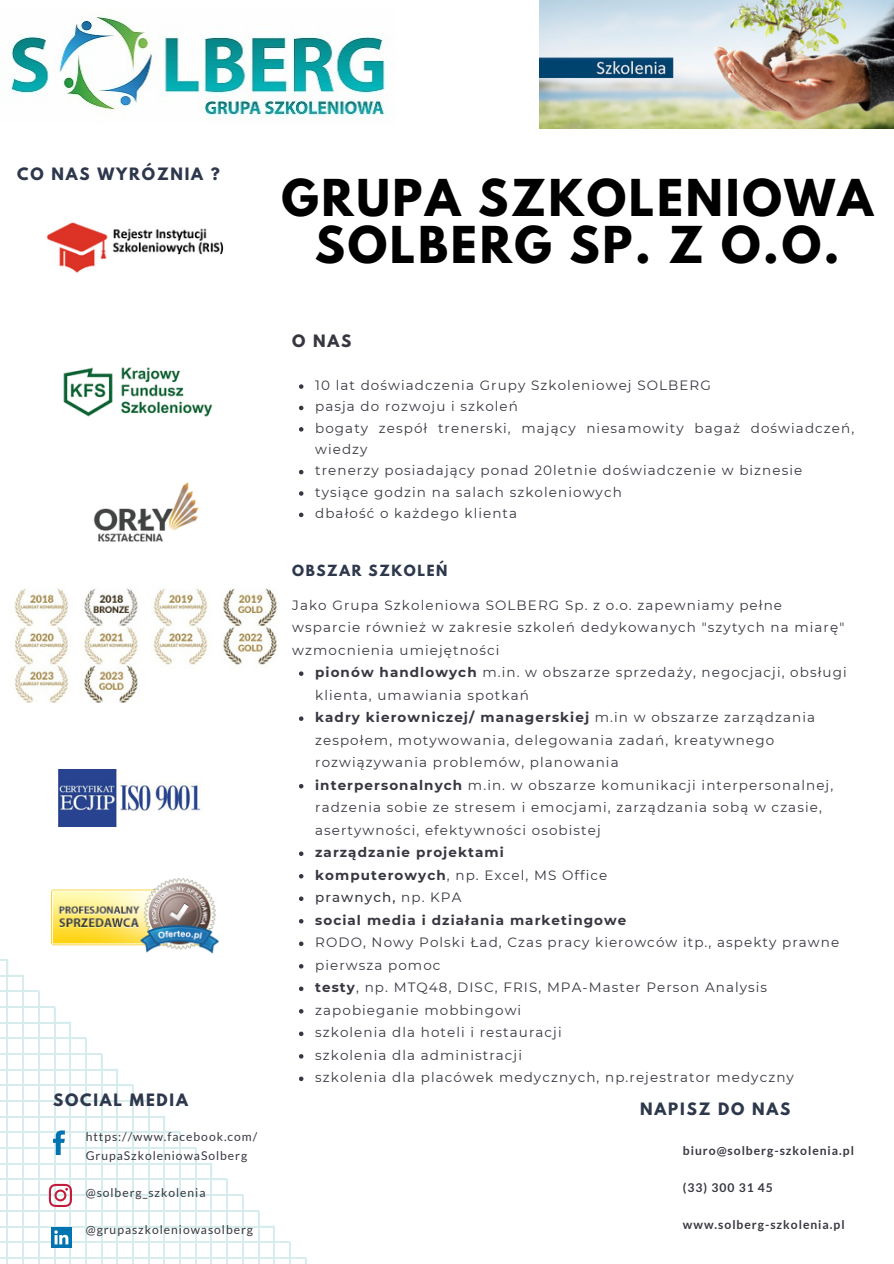
<style>
.page{position:relative;width:894px;height:1264px;background:#fff}
.page>*{position:absolute;margin:0;border:0;box-sizing:border-box;transform-origin:0 0}
.t1{font:700 45px/47.2px "League Spartan";letter-spacing:.06em;color:#000;text-align:center}
.t2{font:700 15.15px "League Spartan";letter-spacing:.12em;color:#2e384c}
.t3{font:700 15.15px "League Spartan";color:#373741}
.t4{font:700 13.65px "League Spartan";letter-spacing:.12em;color:#2e384c}
.t5{font:13.5px/22.5px "Montserrat";letter-spacing:.08em;color:#373741}
.t6{font:700 13.5px "Montserrat";letter-spacing:.08em;color:#373741}
.t7{font:500 13.5px "Montserrat";letter-spacing:.08em;color:#373741}
.t8{font:12.15px/18.6px "Lato";letter-spacing:.08em;color:#373741}
.t9{font:700 12.15px "Lato";letter-spacing:.08em;color:#373741}
.s1{font-weight:700}
.s2{font-weight:400}
</style>
<div class="page">
<img style="left:9px;top:16px;width:383px;height:105px">
<img style="left:539px;top:0;width:354px;height:129px">
<svg style="left:0;top:897px;width:307px;height:366px"></svg>
<img style="left:46px;top:222px;width:178px;height:51px">
<img style="left:63px;top:367px;width:150px;height:50px">
<img style="left:93px;top:482px;width:106px;height:60px">
<img style="left:59px;top:769px;width:142px;height:57px">
<img style="left:52px;top:878px;width:166px;height:75px">
<svg style="left:53px;top:1130px;width:12px;height:25px"></svg>
<svg style="left:49px;top:1183px;width:23px;height:23px"></svg>
<img style="left:52px;top:1227px;width:20px;height:20px">
<svg style="left:299px;top:384px;width:4px;height:5px"></svg>
<svg style="left:299px;top:406px;width:4px;height:4px"></svg>
<svg style="left:299px;top:427px;width:4px;height:4px"></svg>
<svg style="left:299px;top:470px;width:4px;height:4px"></svg>
<svg style="left:299px;top:491px;width:4px;height:5px"></svg>
<svg style="left:299px;top:512px;width:4px;height:5px"></svg>
<svg style="left:299px;top:671px;width:4px;height:5px"></svg>
<svg style="left:299px;top:716px;width:4px;height:5px"></svg>
<svg style="left:299px;top:784px;width:4px;height:4px"></svg>
<svg style="left:299px;top:851px;width:4px;height:5px"></svg>
<svg style="left:299px;top:874px;width:4px;height:4px"></svg>
<svg style="left:299px;top:896px;width:4px;height:5px"></svg>
<svg style="left:299px;top:919px;width:4px;height:4px"></svg>
<svg style="left:299px;top:941px;width:4px;height:5px"></svg>
<svg style="left:299px;top:964px;width:4px;height:4px"></svg>
<svg style="left:299px;top:986px;width:4px;height:5px"></svg>
<svg style="left:299px;top:1009px;width:4px;height:4px"></svg>
<svg style="left:299px;top:1031px;width:4px;height:5px"></svg>
<svg style="left:299px;top:1054px;width:4px;height:4px"></svg>
<svg style="left:299px;top:1076px;width:4px;height:5px"></svg>
<img style="left:14px;top:588px;width:264px;height:114px">
<p class="t2" style="left:17px;top:166px;width:204px">CO NAS WYRÓZNIA ?</p>
<p class="t1" style="left:281px;top:179px;width:593px">GRUPA SZKOLENIOWA<br>SOLBERG SP. Z O.O.</p>
<p class="t2" style="left:53px;top:1091px;width:136px">SOCIAL MEDIA</p>
<h2 class="t8" style="left:86px;top:1127px;width:173px">https://www.facebook.com/<br>GrupaSzkoleniowaSolberg</h2>
<p class="t8" style="left:86px;top:1182px;width:121px">@solberg_szkolenia</p>
<p class="t8" style="left:86px;top:1220px;width:169px">@grupaszkoleniowasolberg</p>
<p class="t3" style="left:292px;top:334px;width:61px">O NAS</p>
<p class="t5" style="left:315px;top:374px;width:397px">10 lat doświadczenia Grupy Szkoleniowej SOLBERG</p>
<p class="t5" style="left:315px;top:395px;width:204px">pasja do rozwoju i szkoleń</p>
<p class="t5" style="left:315px;top:417px;width:540px;line-height:21.3px">bogaty zespół trenerski, mający niesamowity bagaż doświadczeń, wiedzy</p>
<p class="t5" style="left:315px;top:459px;width:488px">trenerzy posiadający ponad 20letnie doświadczenie w biznesie</p>
<h3 class="t5" style="left:315px;top:481px;width:308px">tysiące godzin na salach szkoleniowych</h3>
<p class="t5" style="left:315px;top:502px;width:203px">dbałość o każdego klienta</p>
<p class="t4" style="left:292px;top:563px;width:157px">OBSZAR SZKOLEŃ</p>
<p class="t5" style="left:292px;top:593px;width:553px">Jako Grupa Szkoleniowa SOLBERG Sp. z o.o. zapewniamy pełne wsparcie również w zakresie szkoleń dedykowanych "szytych na miarę" wzmocnienia umiejętności</p>
<p class="t5" style="left:315px;top:661px;width:533px"><span class="s1">pionów handlowych</span> m.in. w obszarze sprzedaży, negocjacji, obsługi klienta, umawiania spotkań</p>
<p class="t5" style="left:315px;top:706px;width:501px"><span class="s1">kadry kierowniczej/ managerskiej</span> m.in w obszarze zarządzania zespołem, motywowania, delegowania zadań, kreatywnego rozwiązywania problemów, planowania</p>
<p class="t5" style="left:315px;top:773px;width:519px"><span class="s1">interpersonalnych</span> m.in. w obszarze komunikacji interpersonalnej, radzenia sobie ze stresem i emocjami, zarządzania sobą w czasie, asertywności, efektywności osobistej</p>
<p class="t6" style="left:315px;top:844px;width:190px">zarządzanie projektami</p>
<p class="t5" style="left:315px;top:863px;width:294px"><span class="s1">komputerowych</span>, np. Excel, MS Office</p>
<p class="t7" style="left:315px;top:889px;width:148px">prawnych, <span class="s2">np. KPA</span></p>
<p class="t6" style="left:315px;top:911px;width:313px">social media i działania marketingowe</p>
<p class="t5" style="left:315px;top:931px;width:525px">RODO, Nowy Polski Ład, Czas pracy kierowców itp., aspekty prawne</p>
<p class="t5" style="left:315px;top:953px;width:127px">pierwsza pomoc</p>
<p class="t5" style="left:315px;top:976px;width:453px"><span class="s1">testy</span>, np. MTQ48, DISC, FRIS, MPA-Master Person Analysis</p>
<p class="t5" style="left:315px;top:998px;width:207px">zapobieganie mobbingowi</p>
<p class="t5" style="left:315px;top:1021px;width:248px">szkolenia dla hoteli i restauracji</p>
<p class="t5" style="left:315px;top:1043px;width:208px">szkolenia dla administracji</p>
<p class="t5" style="left:315px;top:1066px;width:480px">szkolenia dla placówek medycznych, np.rejestrator medyczny</p>
<p class="t2" style="left:640px;top:1100px;width:151px">NAPISZ DO NAS</p>
<p class="t9" style="left:682px;top:1142px;width:172px">biuro@solberg-szkolenia.pl</p>
<p class="t9" style="left:682px;top:1180px;width:91px">(33) 300 31 45</p>
<h2 class="t9" style="left:682px;top:1217px;width:163px">www.solberg-szkolenia.pl</h2>
</div>
